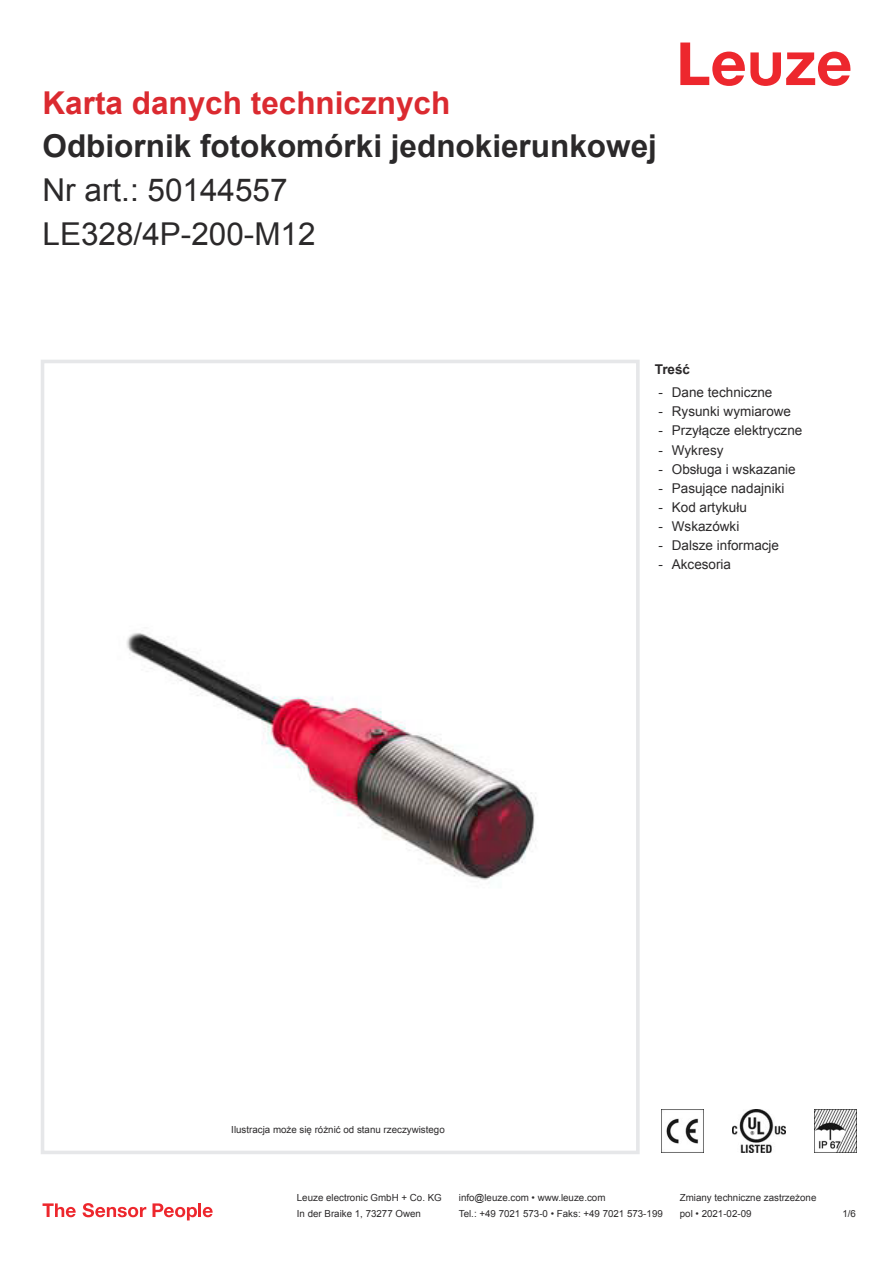
<style>
.page{position:relative;width:893px;height:1263px;background:#fff}
.page>*{position:absolute;margin:0;border:0;box-sizing:border-box;transform-origin:0 0}
.t1{font:700 31.5px "Arial";color:#2b292a}
.t2{font:31.5px/43.7px "Arial";color:#2b292a}
.t3{font:700 31.5px "Arial";color:#db2a30}
.t4{font:13.5px/19.2px "Arial";color:#2b292a;text-align:justify}
.t5{font:700 13.5px "Arial";color:#2b292a}
.t6{font:9.75px "Arial";color:#2b292a}
</style>
<div class="page">
<div style="left:41px;top:360px;width:599px;height:794px;border:4px solid #e6e7e9"></div>
<img style="left:661px;top:1110px;width:43px;height:42px">
<svg style="left:680px;top:43px;width:170px;height:43px"></svg>
<img style="left:732px;top:1110px;width:54px;height:42px">
<img style="left:814px;top:1110px;width:43px;height:42px">
<img style="left:126px;top:633px;width:412px;height:247px">
<svg style="left:43px;top:1203px;width:33px;height:14px"></svg>
<svg style="left:83px;top:1203px;width:63px;height:14px"></svg>
<svg style="left:153px;top:1203px;width:44px;height:17px"></svg>
<hr style="left:198px;top:1203px;width:3px;height:14px;background:#ed272d">
<svg style="left:203px;top:1207px;width:10px;height:10px"></svg>
<h1 class="t3" style="left:43px;top:90px;width:409px">Karta danych technicznych</h1>
<h1 class="t1" style="left:43px;top:134px;width:616px">Odbiornik fotokomórki jednokierunkowej</h1>
<h1 class="t2" style="left:43px;top:171px;width:275px">Nr art.: 50144557<br>LE328/4P-200-M12</h1>
<h2 class="t5" style="left:655px;top:359px;width:37px">Treść</h2>
<h2 class="t4" style="left:659px;top:384px;width:6px">- - - - - - - - - -</h2>
<h2 class="t4" style="left:672px;top:384px;width:132px;text-align:left">Dane techniczne<br>Rysunki wymiarowe<br>Przyłącze elektryczne<br>Wykresy<br>Obsługa i wskazanie<br>Pasujące nadajniki<br>Kod artykułu<br>Wskazówki<br>Dalsze informacje<br>Akcesoria</h2>
<p class="t6" style="left:231px;top:1123px;width:215px">Ilustracja może się różnić od stanu rzeczywistego</p>
<p class="t6" style="left:297px;top:1191px;width:146px">Leuze electronic GmbH + Co. KG</p>
<p class="t6" style="left:459px;top:1191px;width:148px">info@leuze.com • www.leuze.com</p>
<p class="t6" style="left:680px;top:1191px;width:138px">Zmiany techniczne zastrzeżone</p>
<p class="t6" style="left:297px;top:1207px;width:126px">In der Braike 1, 73277 Owen</p>
<p class="t6" style="left:459px;top:1207px;width:205px">Tel.: +49 7021 573-0 • Faks: +49 7021 573-199</p>
<p class="t6" style="left:680px;top:1207px;width:73px">pol • 2021-02-09</p>
<p class="t6" style="left:842px;top:1210px;width:15px">1 /6</p>
</div>
